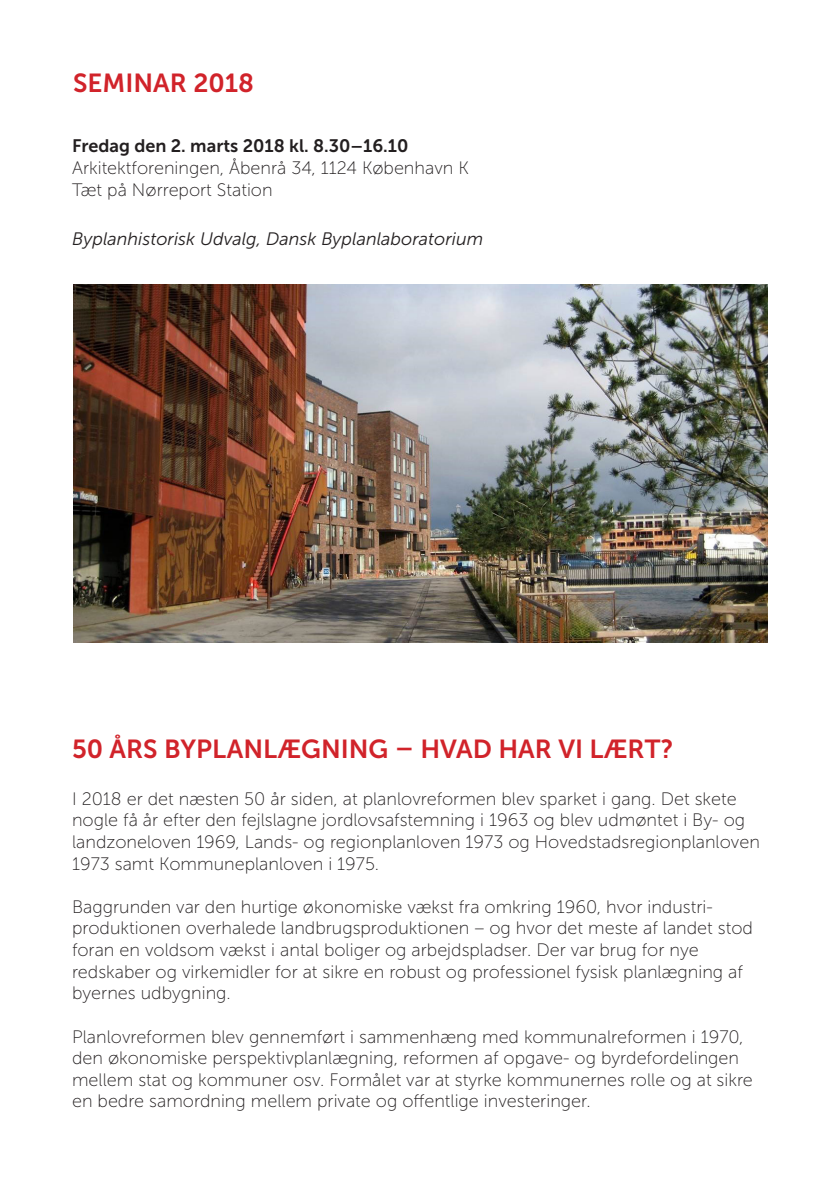
<style>
.page{position:relative;width:840px;height:1191px;background:#fff}
.page>*{position:absolute;margin:0;border:0;box-sizing:border-box;transform-origin:0 0}
.Overskrift{font:26px "Museo Sans 700";color:#d1232a}
.Brød{font:18px/21.6px "Museo Sans 100";color:#231f20}
.Skråt{font:italic 18px "Museo Sans 300";color:#231f20}
.Brød-2{font:18px "Museo Sans 700";color:#231f20}
</style>
<div class="page">
<img style="left:73px;top:284px;width:694px;height:359px">
<p class="Overskrift" style="left:73px;top:68px;width:182px">SEMINAR 2018</p>
<p class="Brød-2" style="left:72px;top:136px;width:338px">Fredag den 2. marts 2018 kl. 8.30–16.10</p>
<p class="Brød" style="left:72px;top:157px;width:398px">Arkitektforeningen, Åbenrå 34, 1124 København K</p>
<p class="Brød" style="left:72px;top:179px;width:202px">Tæt på Nørreport Station</p>
<p class="Skråt" style="left:72px;top:229px;width:412px">Byplanhistorisk Udvalg, Dansk Byplanlaboratorium</p>
<p class="Overskrift" style="left:72px;top:734px;width:602px">50 ÅRS BYPLANLÆGNING – HVAD HAR VI LÆRT?</p>
<p class="Brød" style="left:72px;top:788px;width:689px">I 2018 er det næsten 50 år siden, at planlovreformen blev sparket i gang. Det skete nogle få år efter den fejlslagne jordlovsafstemning i 1963 og blev udmøntet i By- og landzoneloven 1969, Lands- og regionplanloven 1973 og Hovedstadsregionplanloven 1973 samt Kommuneplanloven i 1975.</p>
<p class="Brød" style="left:72px;top:896px;width:682px">Baggrunden var den hurtige økonomiske vækst fra omkring 1960, hvor industri&shy;produktionen overhalede landbrugsproduktionen – og hvor det meste af landet stod foran en voldsom vækst i antal boliger og arbejdspladser. Der var brug for nye</p>
<p class="Brød" style="left:72px;top:961px;width:672px">redskaber og virkemidler for at sikre en robust og professionel fysisk planlægning af byernes udbygning.</p>
<p class="Brød" style="left:72px;top:1025px;width:682px">Planlovreformen blev gennemført i sammenhæng med kommunalreformen i 1970, den økonomiske perspektivplanlægning, reformen af opgave- og byrdefordelingen mellem stat og kommuner osv. Formålet var at styrke kommunernes rolle og at sikre en bedre samordning mellem private og offentlige investeringer.</p>
</div>
